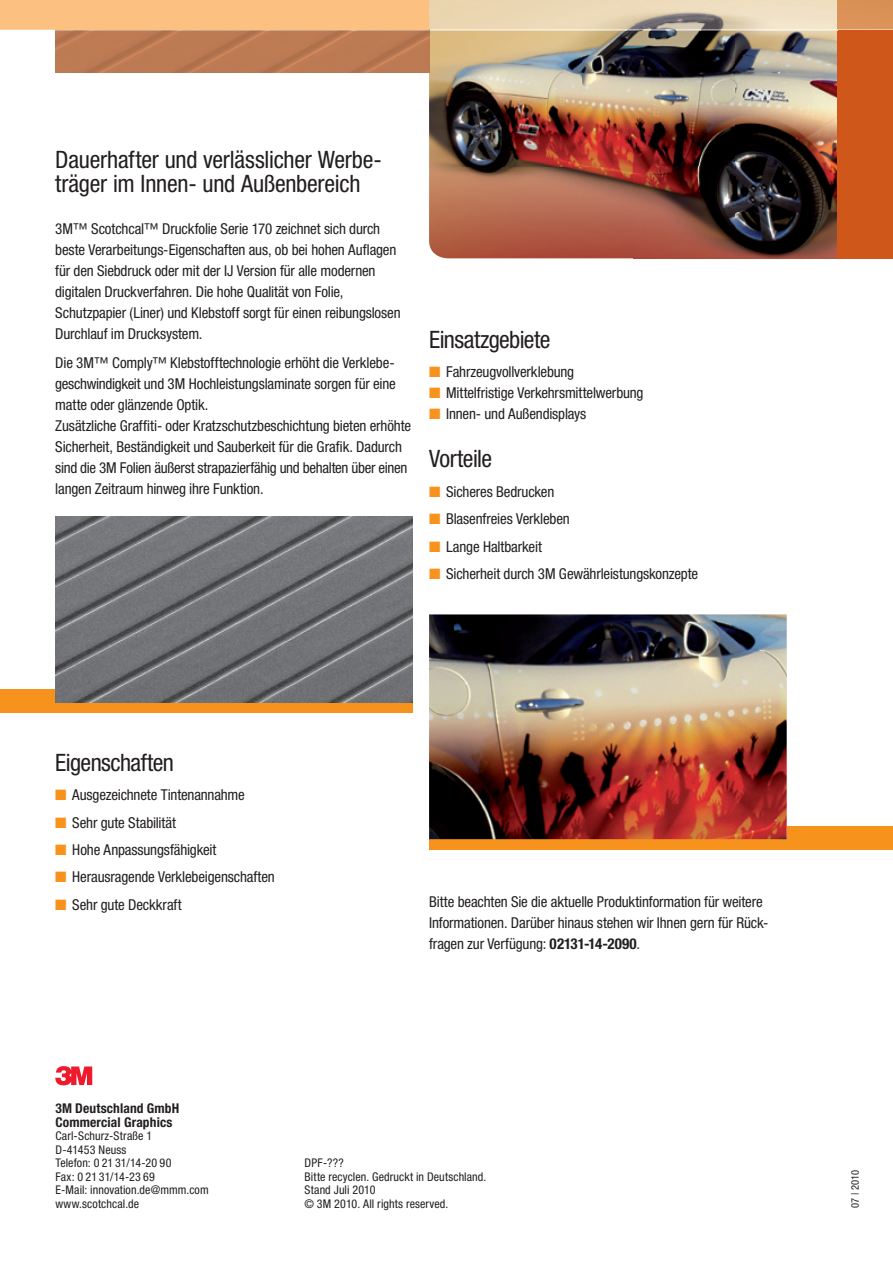
<style>
.page{position:relative;width:893px;height:1263px;background:#fff}
.page>*{position:absolute;margin:0;border:0;box-sizing:border-box;transform-origin:0 0}
.t1{font:condensed 24px/24px "Helvetica Neue LT";letter-spacing:-.01em;color:#231f20}
.t2{font:condensed 15px/21px "Helvetica Neue LT";letter-spacing:-.01em;color:#231f20}
.t3{font:700 condensed 13.5px/13.5px "Helvetica Neue LT";letter-spacing:.01em;color:#231f20}
.t4{font:condensed 12px/13.5px "Helvetica Neue LT";letter-spacing:.01em;color:#231f20}
.t5{font:condensed 10.5px "Helvetica Neue LT";letter-spacing:.015em;color:#231f20}
.s1{color:#f7931d}
.s2{font-weight:700}
</style>
<div class="page">
<div style="left:429px;top:826px;width:464px;height:24px;background:#f7931d"></div>
<img style="left:429px;top:614px;width:358px;height:225px">
<img style="left:429px;top:31px;width:409px;height:227px">
<div style="left:838px;top:0;width:55px;height:258px;background:#ce5719"></div>
<img style="left:429px;top:0;width:464px;height:31px">
<hr style="left:838px;top:30px;width:55px;height:1px;background:#e7a278">
<img style="left:55px;top:30px;width:374px;height:42px">
<div style="left:0;top:0;width:429px;height:30px;background:#fcc180"></div>
<hr style="left:55px;top:29px;width:374px;height:1px;background:#fcc180">
<div style="left:0;top:689px;width:413px;height:24px;background:#f7931d"></div>
<img style="left:55px;top:517px;width:358px;height:185px">
<svg style="left:55px;top:1066px;width:37px;height:19px"></svg>
<h1 class="t1" style="left:55px;top:147px;width:328px">Dauerhafter und verlässlicher Werbe&shy;träger im Innen- und Außenbereich</h1>
<p class="t2" style="left:55px;top:218px;width:347px">3M™ Scotchcal™ Druckfolie Serie 170 zeichnet sich durch beste Verarbeitungs-Eigenschaften aus, ob bei hohen Auflagen für den Siebdruck oder mit der IJ Version für alle modernen digitalen Druckverfahren. Die hohe Qualität von Folie, Schutzpapier (Liner) und Klebstoff sorgt für einen reibungslosen Durchlauf im Drucksystem.</p>
<p class="t2" style="left:55px;top:352px;width:357px">Die 3M™ Comply™ Klebstofftechnologie erhöht die Verklebe&shy;geschwindigkeit und 3M Hochleistungslaminate sorgen für eine matte oder glänzende Optik.<br>Zusätzliche Graffiti- oder Kratzschutzbeschichtung bieten erhöhte Sicherheit, Beständigkeit und Sauberkeit für die Grafik. Dadurch sind die 3M Folien äußerst strapazierfähig und behalten über einen langen Zeitraum hinweg ihre Funktion.</p>
<h1 class="t1" style="left:429px;top:327px;width:123px">Einsatzgebiete</h1>
<p class="t2" style="left:429px;top:362px;width:147px"><span class="s1">■</span> Fahrzeugvollverklebung</p>
<p class="t2" style="left:429px;top:383px;width:216px"><span class="s1">■</span> Mittelfristige Verkehrsmittelwerbung</p>
<p class="t2" style="left:429px;top:404px;width:159px"><span class="s1">■</span> Innen- und Außendisplays</p>
<h1 class="t1" style="left:429px;top:447px;width:65px">Vorteile</h1>
<p class="t2" style="left:429px;top:481px;width:127px"><span class="s1">■</span> Sicheres Bedrucken</p>
<p class="t2" style="left:429px;top:508px;width:142px"><span class="s1">■</span> Blasenfreies Verkleben</p>
<p class="t2" style="left:429px;top:536px;width:114px"><span class="s1">■</span> Lange Haltbarkeit</p>
<p class="t2" style="left:429px;top:563px;width:271px"><span class="s1">■</span> Sicherheit durch 3M Gewährleistungskonzepte</p>
<h1 class="t1" style="left:55px;top:750px;width:120px">Eigenschaften</h1>
<p class="t2" style="left:55px;top:784px;width:191px"><span class="s1">■</span> Ausgezeichnete Tintenannahme</p>
<p class="t2" style="left:55px;top:812px;width:122px"><span class="s1">■</span> Sehr gute Stabilität</p>
<p class="t2" style="left:55px;top:839px;width:163px"><span class="s1">■</span> Hohe Anpassungsfähigkeit</p>
<p class="t2" style="left:55px;top:866px;width:221px"><span class="s1">■</span> Herausragende Verklebeigenschaften</p>
<p class="t2" style="left:55px;top:894px;width:128px"><span class="s1">■</span> Sehr gute Deckkraft</p>
<p class="t2" style="left:429px;top:891px;width:341px">Bitte beachten Sie die aktuelle Produktinformation für weitere<br>Informationen. Darüber hinaus stehen wir Ihnen gern für Rück&shy;fragen zur Verfügung: <span class="s2">02131-14-2090</span>.</p>
<p class="t3" style="left:55px;top:1101px;width:125px">3M Deutschland GmbH<br>Commercial Graphics</p>
<p class="t4" style="left:55px;top:1129px;width:155px">Carl-Schurz-Straße 1<br>D-41453 Neuss<br>Telefon: 0 21 31/14-20 90<br>Fax: 0 21 31/14-23 69<br>E-Mail: innovation.de@mmm.com www.scotchcal.de</p>
<p class="t4" style="left:304px;top:1156px;width:183px">DPF-???<br>Bitte recyclen. Gedruckt in Deutschland.<br>Stand Juli 2010<br>© 3M 2010. All rights reserved.</p>
<p class="t5" style="left:849px;top:1208px;width:39px;rotate:-90deg">07 | 2010</p>
</div>
